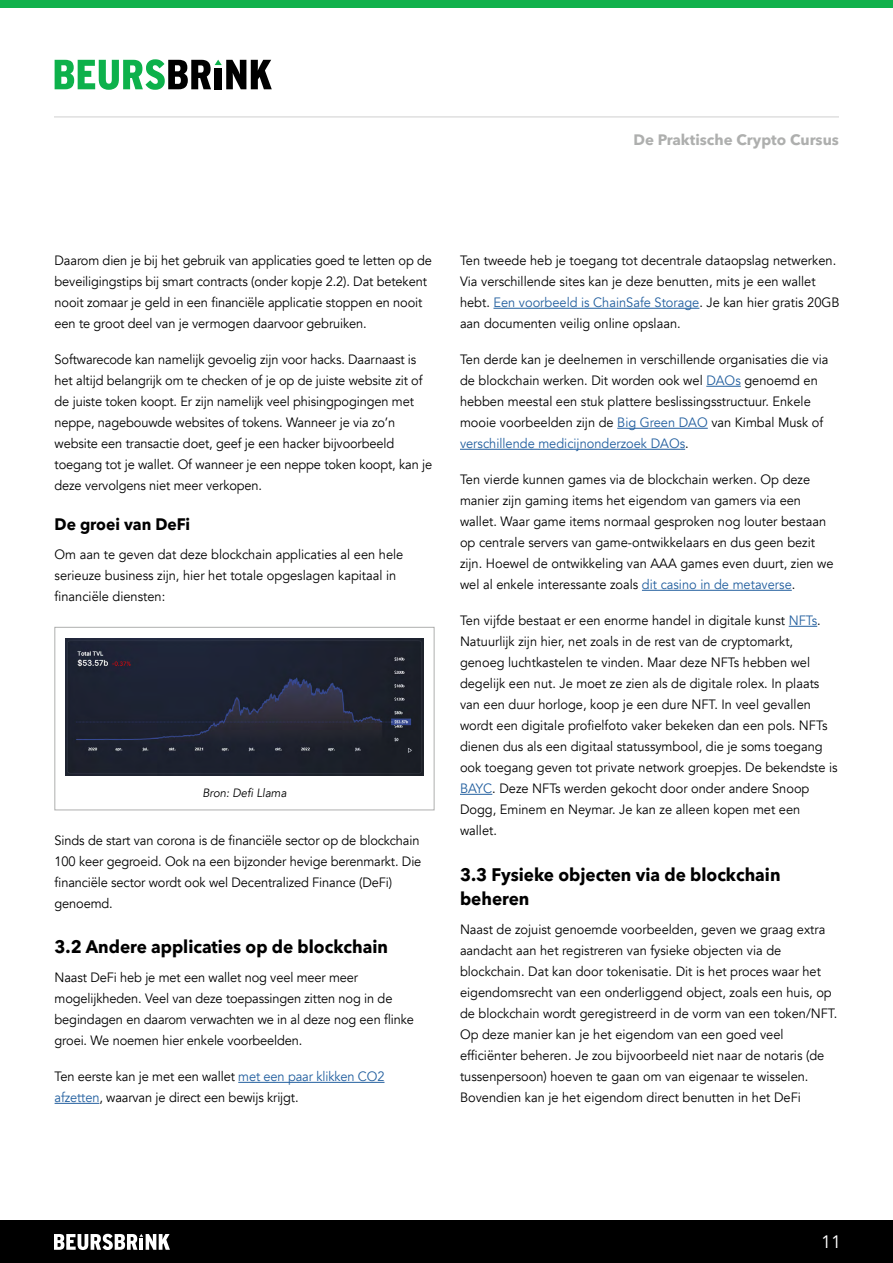
<style>
.page{position:relative;width:893px;height:1263px;background:#fff}
.page>*{position:absolute;margin:0;border:0;box-sizing:border-box;transform-origin:0 0}
.t1{font:700 18px/24px "Avenir Next LT Pro";color:#000;scale:.95 1}
.t2{font:18px "Avenir";color:#fff}
.t3{font:700 16.5px "Avenir Next LT Pro";color:#000;scale:.95 1}
.t4{font:700 15px "Avenir Next LT Pro";color:#aeafae}
.t5{font:13.5px/21px "Avenir";color:#000;scale:.95 1}
.t6{font:italic 12px "Avenir LT";color:#000;scale:.95 1}
.s1{color:#215e9e}
</style>
<div class="page">
<div style="left:0;top:1220px;width:893px;height:43px;background:#000"></div>
<div style="left:0;top:0;width:893px;height:7px;background:#11b14b"></div>
<svg style="left:54px;top:1234px;width:116px;height:16px"></svg>
<hr style="left:54px;top:117px;width:785px;height:1px;background:#000">
<svg style="left:55px;top:59px;width:217px;height:31px"></svg>
<hr style="left:493px;top:308px;width:206px;height:1px;background:#215e9e">
<hr style="left:706px;top:386px;width:35px;height:1px;background:#215e9e">
<hr style="left:617px;top:428px;width:91px;height:1px;background:#215e9e">
<hr style="left:460px;top:449px;width:225px;height:1px;background:#215e9e">
<hr style="left:642px;top:590px;width:150px;height:1px;background:#215e9e">
<svg style="left:789px;top:626px;width:28px;height:1px"></svg>
<hr style="left:460px;top:794px;width:32px;height:1px;background:#215e9e">
<hr style="left:238px;top:1082px;width:146px;height:1px;background:#215e9e">
<hr style="left:55px;top:1103px;width:44px;height:1px;background:#215e9e">
<img style="left:66px;top:638px;width:358px;height:138px">
<div style="left:55px;top:627px;width:379px;height:183px;border:1px solid #aeafae"></div>
<p class="t4" style="left:633px;top:130px;width:207px">De Praktische Crypto Cursus</p>
<p class="t5" style="left:55px;top:250px;width:399px">Daarom dien je bij het gebruik van applicaties goed te letten op de beveiligingstips bij smart contracts (onder kopje 2.2). Dat betekent nooit zomaar je geld in een financiële applicatie stoppen en nooit een te groot deel van je vermogen daarvoor gebruiken.</p>
<p class="t5" style="left:55px;top:349px;width:399px">Softwarecode kan namelijk gevoelig zijn voor hacks. Daarnaast is het altijd belangrijk om te checken of je op de juiste website zit of de juiste token koopt. Er zijn namelijk veel phisingpogingen met neppe, nagebouwde websites of tokens. Wanneer je via zo’n website een transactie doet, geef je een hacker bijvoorbeeld toegang tot je wallet. Of wanneer je een neppe token koopt, kan je deze vervolgens niet meer verkopen.</p>
<p class="t3" style="left:55px;top:514px;width:144px">De groei van DeFi</p>
<p class="t5" style="left:55px;top:544px;width:369px">Om aan te geven dat deze blockchain applicaties al een hele serieuze business zijn, hier het totale opgeslagen kapitaal in financiële diensten:</p>
<p class="t6" style="left:202px;top:786px;width:90px">Bron: Defi Llama</p>
<p class="t5" style="left:55px;top:830px;width:388px">Sinds de start van corona is de financiële sector op de blockchain 100 keer gegroeid. Ook na een bijzonder hevige berenmarkt. Die financiële sector wordt ook wel Decentralized Finance (DeFi) genoemd.</p>
<h1 class="t1" style="left:55px;top:935px;width:352px">3.2 Andere applicaties op de blockchain</h1>
<p class="t5" style="left:55px;top:967px;width:380px">Naast DeFi heb je met een wallet nog veel meer meer mogelijkheden. Veel van deze toepassingen zitten nog in de begindagen en daarom verwachten we in al deze nog een flinke groei. We noemen hier enkele voorbeelden.</p>
<p class="t5" style="left:55px;top:1066px;width:349px">Ten eerste kan je met een wallet <span class="s1">met een paar klikken CO2 afzetten</span>, waarvan je direct een bewijs krijgt.</p>
<p class="t5" style="left:460px;top:250px;width:401px">Ten tweede heb je toegang tot decentrale dataopslag netwerken.<br>Via verschillende sites kan je deze benutten, mits je een wallet hebt. <span class="s1">Een voorbeeld is ChainSafe Storage</span>. Je kan hier gratis 20GB aan documenten veilig online opslaan.</p>
<p class="t5" style="left:460px;top:349px;width:389px">Ten derde kan je deelnemen in verschillende organisaties die via de blockchain werken. Dit worden ook wel <span class="s1">DAOs</span> genoemd en hebben meestal een stuk plattere beslissingsstructuur. Enkele mooie voorbeelden zijn de <span class="s1">Big Green DAO</span> van Kimbal Musk of <span class="s1">verschillende medicijnonderzoek DAOs</span>.</p>
<p class="t5" style="left:460px;top:469px;width:395px">Ten vierde kunnen games via de blockchain werken. Op deze manier zijn gaming items het eigendom van gamers via een wallet. Waar game items normaal gesproken nog louter bestaan op centrale servers van game-ontwikkelaars en dus geen bezit zijn. Hoewel de ontwikkeling van AAA games even duurt, zien we wel al enkele interessante zoals <span class="s1">dit casino in de metaverse</span>.</p>
<p class="t5" style="left:460px;top:610px;width:399px">Ten vijfde bestaat er een enorme handel in digitale kunst <span class="s1">NFTs</span>.<br>Natuurlijk zijn hier, net zoals in de rest van de cryptomarkt, genoeg luchtkastelen te vinden. Maar deze NFTs hebben wel degelijk een nut. Je moet ze zien als de digitale rolex. In plaats van een duur horloge, koop je een dure NFT. In veel gevallen wordt een digitale profielfoto vaker bekeken dan een pols. NFTs dienen dus als een digitaal statussymbool, die je soms toegang ook toegang geven tot private network groepjes. De bekendste is <span class="s1">BAYC</span>. Deze NFTs werden gekocht door onder andere Snoop Dogg, Eminem en Neymar. Je kan ze alleen kopen met een wallet.</p>
<h1 class="t1" style="left:460px;top:863px;width:339px">3.3 Fysieke objecten via de blockchain beheren</h1>
<p class="t5" style="left:460px;top:919px;width:399px">Naast de zojuist genoemde voorbeelden, geven we graag extra aandacht aan het registreren van fysieke objecten via de blockchain. Dat kan door tokenisatie. Dit is het proces waar het eigendomsrecht van een onderliggend object, zoals een huis, op de blockchain wordt geregistreerd in de vorm van een token/NFT.<br>Op deze manier kan je het eigendom van een goed veel efficiënter beheren. Je zou bijvoorbeeld niet naar de notaris (de tussenpersoon) hoeven te gaan om van eigenaar te wisselen.<br>Bovendien kan je het eigendom direct benutten in het DeFi</p>
<h1 class="t2" style="left:821px;top:1231px;width:22px">11</h1>
</div>
